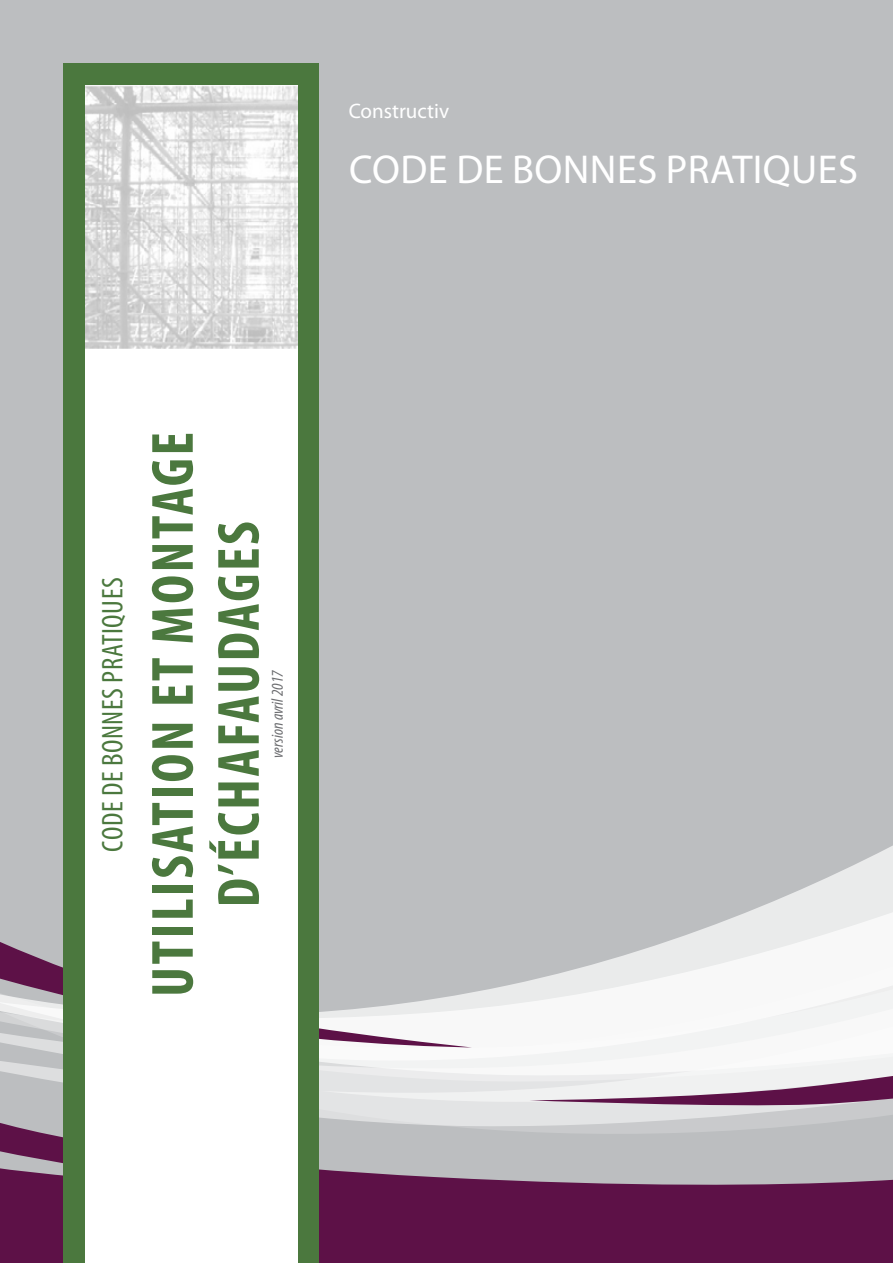
<style>
.page{position:relative;width:893px;height:1263px;background:#fff}
.page>*{position:absolute;margin:0;border:0;box-sizing:border-box;transform-origin:0 0}
.t1{font:700 condensed 60px/66px "Myriad Pro";letter-spacing:.04em;color:#4b783e;text-align:center}
.t2{font:40.5px "Myriad Pro";letter-spacing:.01em;color:#fff}
.t3{font:condensed 30px "Myriad Pro";letter-spacing:.02em;color:#4b783e}
.t4{font:21px "Myriad Pro";color:#fff}
.t5{font:italic condensed 16.5px "Myriad Pro";color:#6d6e71}
</style>
<div class="page">
<div style="left:0;top:0;width:893px;height:1199px;background:#bcbec0"></div>
<svg style="left:63px;top:833px;width:830px;height:53px"></svg>
<svg style="left:0;top:886px;width:893px;height:222px"></svg>
<svg style="left:529px;top:1059px;width:364px;height:49px;background:#cebeca"></svg>
<svg style="left:0;top:910px;width:472px;height:137px"></svg>
<svg style="left:0;top:1108px;width:893px;height:155px;fill:#5d1147"></svg>
<div style="left:64px;top:64px;width:255px;height:1199px;background:#4b783e"></div>
<div style="left:85px;top:319px;width:213px;height:944px;background:#fff"></div>
<img style="left:85px;top:85px;width:213px;height:264px">
<p class="t4" style="left:349px;top:98px;width:102px">Constructiv</p>
<p class="t2" style="left:349px;top:145px;width:511px">CODE DE BONNES PRATIQUES</p>
<p class="t3" style="left:94px;top:851px;width:276px;rotate:-90deg">CODE DE BONNES PRATIQUES</p>
<p class="t1" style="left:138px;top:997px;width:566px;rotate:-90deg">UTILISATION ET MONTAGE<br>D’ÉCHAFAUDAGES</p>
<p class="t5" style="left:267px;top:758px;width:89px;rotate:-90deg">version avril 2017</p>
</div>
